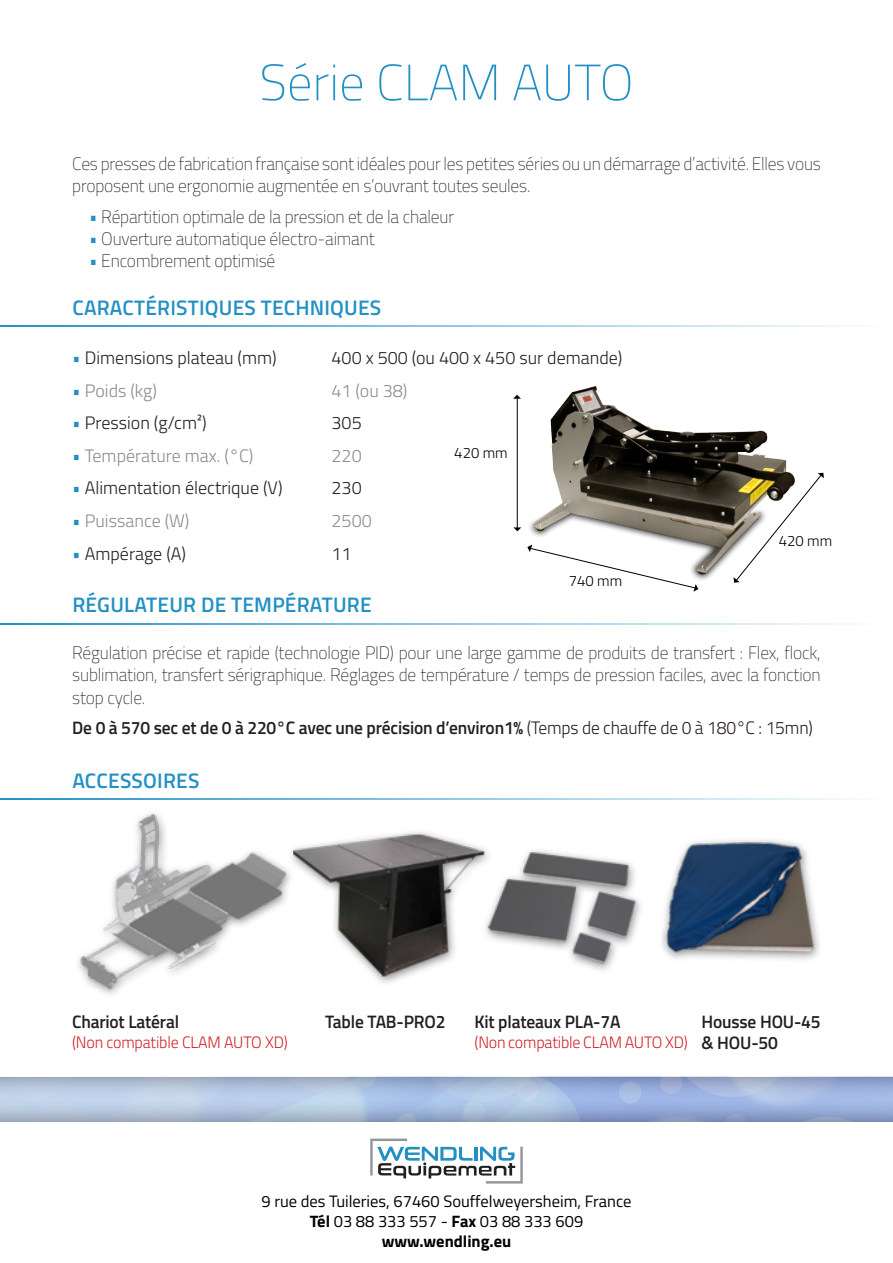
<style>
.page{position:relative;width:893px;height:1263px;background:#fff}
.page>*{position:absolute;margin:0;border:0;box-sizing:border-box;transform-origin:0 0}
.t1{font:100 51px "Titillium Web";color:#2390c5}
.t2{font:600 21px "Titillium Web";letter-spacing:.01em;color:#2390c5}
.description{font:100 18px/22.2px "Titillium Web";letter-spacing:-.01em;color:#231f20}
.description-2{font:600 18px/21.6px "Titillium Web";letter-spacing:-.01em;color:#231f20}
.t3{font:300 18px "Titillium Web";color:#231f20}
.t4{font:300 18px "Titillium Web";color:#8c8c92}
.t5{font:16.5px "Titillium Web";color:#000001}
.description-3{font:300 16.5px "Titillium Web";letter-spacing:-.01em;color:#d1232a}
.t6{font:700 16.5px "Titillium Web";color:#000001}
.t7{font:300 15px "Titillium Web";color:#000001}
.s1{color:#2390c5}
.s2{font-weight:300}
.s3{font-weight:700}
</style>
<div class="page">
<hr style="left:0;top:326px;width:893px;height:1px;background:#2390c5">
<hr style="left:0;top:798px;width:893px;height:1px;background:#2390c5">
<hr style="left:0;top:623px;width:893px;height:1px;background:#2390c5">
<img style="left:529px;top:386px;width:262px;height:203px">
<hr style="left:517px;top:396px;width:1px;height:132px;background:#000001">
<svg style="left:513px;top:395px;width:8px;height:4px"></svg>
<svg style="left:513px;top:527px;width:8px;height:4px"></svg>
<svg style="left:527px;top:544px;width:171px;height:48px"></svg>
<svg style="left:733px;top:473px;width:91px;height:110px"></svg>
<div style="left:0;top:1075px;width:893px;height:48px;background:#231f20;opacity:.75"></div>
<img style="left:0;top:1076px;width:893px;height:45px">
<svg style="left:370px;top:1138px;width:153px;height:45px"></svg>
<img style="left:78px;top:813px;width:741px;height:182px">
<p class="t1" style="left:259px;top:46px;width:376px">Série CLAM AUTO</p>
<p class="description" style="left:72px;top:151px;width:750px">Ces presses de fabrication française sont idéales pour les petites séries ou un démarrage d’activité. Elles vous proposent une ergonomie augmentée en s’ouvrant toutes seules.</p>
<p class="description" style="left:89px;top:204px;width:366px"><span class="s1">•</span> Répartition optimale de la pression et de la chaleur</p>
<p class="description" style="left:89px;top:227px;width:287px"><span class="s1">•</span> Ouverture automatique électro-aimant</p>
<p class="description" style="left:89px;top:249px;width:188px"><span class="s1">•</span> Encombrement optimisé</p>
<p class="t2" style="left:72px;top:292px;width:310px">CARACTÉRISTIQUES TECHNIQUES</p>
<p class="t3" style="left:72px;top:345px;width:206px"><span class="s1">•</span> Dimensions plateau (mm)</p>
<p class="t3" style="left:331px;top:345px;width:292px">400 x 500 (ou 400 x 450 sur demande)</p>
<p class="t4" style="left:72px;top:377px;width:86px"><span class="s1">•</span> Poids (kg)</p>
<p class="t4" style="left:331px;top:377px;width:77px">41 (ou 38)</p>
<p class="t3" style="left:72px;top:410px;width:136px"><span class="s1">•</span> Pression (g/cm²)</p>
<p class="t3" style="left:331px;top:410px;width:32px">305</p>
<p class="t4" style="left:72px;top:442px;width:183px"><span class="s1">•</span> Température max. (°C)</p>
<p class="t4" style="left:331px;top:442px;width:32px">220</p>
<p class="t3" style="left:72px;top:475px;width:212px"><span class="s1">•</span> Alimentation électrique (V)</p>
<p class="t3" style="left:331px;top:475px;width:32px">230</p>
<p class="t4" style="left:72px;top:508px;width:119px"><span class="s1">•</span> Puissance (W)</p>
<p class="t4" style="left:331px;top:508px;width:42px">2500</p>
<p class="t3" style="left:72px;top:540px;width:115px"><span class="s1">•</span> Ampérage (A)</p>
<p class="t3" style="left:331px;top:540px;width:22px">11</p>
<p class="t7" style="left:454px;top:442px;width:55px">420 mm</p>
<p class="t2" style="left:72px;top:589px;width:301px">RÉGULATEUR DE TEMPÉRATURE</p>
<p class="t7" style="left:569px;top:570px;width:55px">740 mm</p>
<p class="t7" style="left:779px;top:530px;width:55px">420 mm</p>
<p class="description" style="left:72px;top:641px;width:750px;text-align:justify">Régulation précise et rapide (technologie PID) pour une large gamme de produits de transfert : Flex, flock, sublimation, transfert sérigraphique. Réglages de température / temps de pression faciles, avec la fonction stop cycle.</p>
<p class="description-2" style="left:72px;top:716px;width:742px">De 0 à 570 sec et de 0 à 220°C avec une précision d’environ1% <span class="s2">(Temps de chauffe de 0 à 180°C : 15mn)</span></p>
<p class="t2" style="left:72px;top:764px;width:129px">ACCESSOIRES</p>
<p class="description-2" style="left:72px;top:1010px;width:109px">Chariot Latéral</p>
<p class="description-2" style="left:325px;top:1010px;width:122px">Table TAB-PRO2</p>
<p class="description-3" style="left:72px;top:1030px;width:217px">(Non compatible CLAM AUTO XD)</p>
<p class="description-2" style="left:474px;top:1010px;width:147px">Kit plateaux PLA-7A</p>
<p class="description-3" style="left:474px;top:1030px;width:215px">(Non compatible CLAM AUTO XD)</p>
<p class="description-2" style="left:702px;top:1010px;width:121px">Housse HOU-45 &amp; HOU-50</p>
<p class="t5" style="left:261px;top:1189px;width:371px">9 rue des Tuileries, 67460 Souffelweyersheim, France</p>
<p class="t5" style="left:310px;top:1209px;width:275px"><span class="s3">Tél</span> 03 88 333 557 - <span class="s3">Fax</span> 03 88 333 609</p>
<p class="t6" style="left:382px;top:1228px;width:131px">www.wendling.eu</p>
</div>
